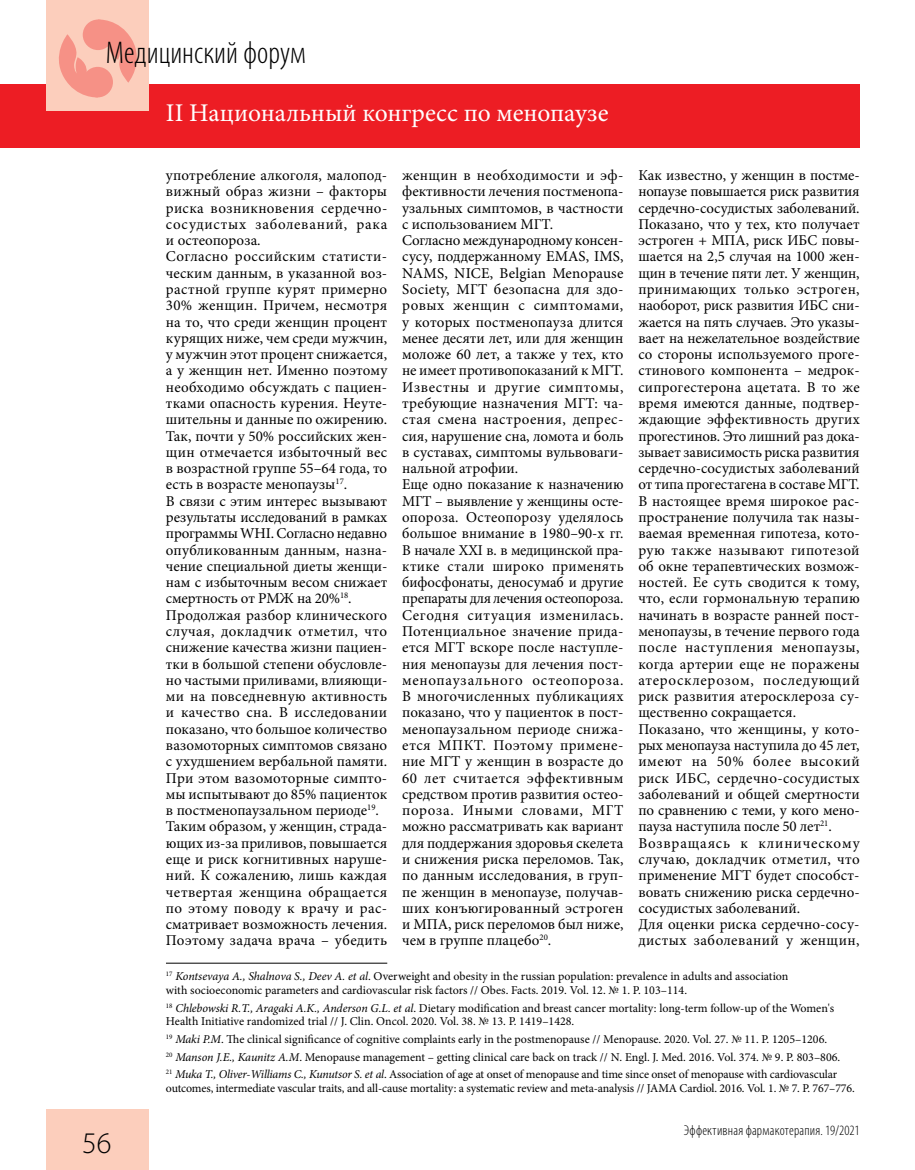
<style>
.page{position:relative;width:915px;height:1170px;background:#fff}
.page>*{position:absolute;margin:0;border:0;box-sizing:border-box;transform-origin:0 0}
.t1{font:300 condensed 31.5px "Myriad Pro";color:#000}
.t2{font:300 30px "Myriad Pro";color:#000}
.t3{font:25.5px "Minion Pro";color:#fff}
.t4{font:15px/16.4px "Minion Pro";letter-spacing:.005em;color:#000}
.t5{font:300 condensed 14.25px "Myriad Pro";letter-spacing:.015em;color:#000}
.t6{font:12px/13.5px "Minion Pro";letter-spacing:-.005em;color:#000}
.s1{font-style:italic}
</style>
<div class="page">
<div style="left:0;top:84px;width:859px;height:63px;background:#ed1d24"></div>
<div style="left:47px;top:0;width:102px;height:111px;background:#fccebc"></div>
<div style="left:47px;top:1108px;width:102px;height:61px;background:#fccebc"></div>
<svg style="left:59px;top:19px;width:78px;height:79px"></svg>
<hr style="left:166px;top:962px;width:221px;height:1px;background:#000">
<h1 class="t1" style="left:106px;top:34px;width:201px">Медицинский форум</h1>
<h3 class="t3" style="left:166px;top:95px;width:444px">II Национальный конгресс по менопаузе</h3>
<h2 class="t2" style="left:82px;top:1125px;width:31px">56</h2>
<p class="t4" style="left:166px;top:167px;width:223px">употребление алкоголя, малопод&shy;вижный образ жизни – факторы риска возникновения сердечно&shy;сосудистых заболеваний, рака и остеопороза.<br>Согласно российским статисти&shy;ческим данным, в указанной воз&shy;растной группе курят примерно<br>30% женщин. Причем, несмотря на то, что среди женщин процент курящих ниже, чем среди мужчин, у мужчин этот процент снижается, а у женщин нет. Именно поэтому необходимо обсуждать с пациен&shy;тками опасность курения. Неуте&shy;шительны и данные по ожирению.<br>Так, почти у 50% российских жен&shy;щин отмечается избыточный вес в возрастной группе 55–64 года, то есть в возрасте менопаузы<sup>17</sup>.<br>В связи с этим интерес вызывают результаты исследований в рамках программы WHI. Согласно недавно опубликованным данным, назна&shy;чение специальной диеты женщи&shy;нам с избыточным весом снижает смертность от РМЖ на 20%<sup>18</sup>.<br>Продолжая разбор клинического случая, докладчик отметил, что снижение качества жизни пациен&shy;тки в большой степени обусловле&shy;но частыми приливами, влияющи&shy;ми на повседневную активность и качество сна. В исследовании показано, что большое количество вазомоторных симптомов связано с ухудшением вербальной памяти.<br>При этом вазомоторные симпто&shy;мы испытывают до 85% пациенток в постменопаузальном периоде<sup>19</sup>.<br>Таким образом, у женщин, страда&shy;ющих из-за приливов, повышается еще и риск когнитивных наруше&shy;ний. К сожалению, лишь каждая четвертая женщина обращается по этому поводу к врачу и рас&shy;сматривает возможность лечения.<br>Поэтому задача врача – убедить</p>
<p class="t4" style="left:402px;top:167px;width:223px">женщин в необходимости и эф&shy;фективности лечения постменопа&shy;узальных симптомов, в частности с использованием МГТ.<br>Согласно международному консен&shy;сусу, поддержанному EMAS, IMS,<br>NAMS, NICE, Belgian Menopause<br>Society, МГТ безопасна для здо&shy;ровых женщин с симптомами, у которых постменопауза длится менее десяти лет, или для женщин моложе 60 лет, а также у тех, кто не имеет противопоказаний к МГТ.<br>Известны и другие симптомы, требующие назначения МГТ: ча&shy;стая смена настроения, депрес&shy;сия, нарушение сна, ломота и боль в суставах, симптомы вульвоваги&shy;нальной атрофии.<br>Еще одно показание к назначению<br>МГТ – выявление у женщины осте&shy;опороза. Остеопорозу уделялось большое внимание в 1980–90-х гг.<br>В начале XXI в. в медицинской пра&shy;ктике стали широко применять бифосфонаты, деносумаб и другие препараты для лечения остеопороза.<br>Сегодня ситуация изменилась.<br>Потенциальное значение прида&shy;ется МГТ вскоре после наступле&shy;ния менопаузы для лечения пост&shy;менопаузального остеопороза.<br>В многочисленных публикациях показано, что у пациенток в пост&shy;менопаузальном периоде снижа&shy;ется МПКТ. Поэтому примене&shy;ние МГТ у женщин в возрасте до<br>60 лет считается эффективным средством против развития остео&shy;пороза. Иными словами, МГТ можно рассматривать как вариант для поддержания здоровья скелета и снижения риска переломов. Так, по данным исследования, в груп&shy;пе женщин в менопаузе, получав&shy;ших конъюгированный эстроген и МПА, риск переломов был ниже, чем в группе плацебо<sup>20</sup>.</p>
<p class="t4" style="left:638px;top:167px;width:223px">Как известно, у женщин в постме&shy;нопаузе повышается риск развития сердечно-сосудистых заболеваний.<br>Показано, что у тех, кто получает эстроген + МПА, риск ИБС повы&shy;шается на 2,5 случая на 1000 жен&shy;щин в течение пяти лет. У женщин, принимающих только эстроген, наоборот, риск развития ИБС сни&shy;жается на пять случаев. Это указы&shy;вает на нежелательное воздействие со стороны используемого проге&shy;стинового компонента – медрок&shy;сипрогестерона ацетата. В то же время имеются данные, подтвер&shy;ждающие эффективность других прогестинов. Это лишний раз дока&shy;зывает зависимость риска развития сердечно-сосудистых заболеваний от типа прогестагена в составе МГТ.<br>В настоящее время широкое рас&shy;пространение получила так назы&shy;ваемая временная гипотеза, кото&shy;рую также называют гипотезой об окне терапевтических возмож&shy;ностей. Ее суть сводится к тому, что, если гормональную терапию начинать в возрасте ранней пост&shy;менопаузы, в течение первого года после наступления менопаузы, когда артерии еще не поражены атеросклерозом, последующий риск развития атеросклероза су&shy;щественно сокращается.<br>Показано, что женщины, у кото&shy;рых менопауза наступила до 45 лет, имеют на 50% более высокий риск ИБС, сердечно-сосудистых заболеваний и общей смертности по сравнению с теми, у кого мено&shy;пауза наступила после 50 лет<sup>21</sup>.<br>Возвращаясь к клиническому случаю, докладчик отметил, что применение МГТ будет способст&shy;вовать снижению риска сердечно&shy;сосудистых заболеваний.<br>Для оценки риска сердечно-сосу&shy;дистых заболеваний у женщин,</p>
<p class="t6" style="left:166px;top:969px;width:623px"><sup>17</sup> <span class="s1">Kontsevaya A., Shalnova S., Deev A. et al</span>. Overweight and obesity in the russian population: prevalence in adults and association with socioeconomic parameters and cardiovascular risk factors // Obes. Facts. 2019. Vol. 12. № 1. P. 103–114.</p>
<p class="t6" style="left:166px;top:1001px;width:669px"><sup>18</sup> <span class="s1">Chlebowski R.T., Aragaki A.K., Anderson G.L. et al</span>. Dietary modification and breast cancer mortality: long-term follow-up of the Women's<br>Health Initiative randomized trial // J. Clin. Oncol. 2020. Vol. 38. № 13. P. 1419–1428.</p>
<p class="t6" style="left:166px;top:1030px;width:675px;line-height:17.7px"><sup>19</sup> <span class="s1">Maki P.M</span>. The clinical significance of cognitive complaints early in the postmenopause // Menopause. 2020. Vol. 27. № 11. P. 1205–1206.<br><sup>20</sup> <span class="s1">Manson J.E., Kaunitz A.M</span>. Menopause management – getting clinical care back on track // N. Engl. J. Med. 2016. Vol. 374. № 9. P. 803–806.<br><sup>21</sup> <span class="s1">Muka T., Oliver-Williams C., Kunutsor S. et al</span>. Association of age at onset of menopause and time since onset of menopause with cardiovascular</p>
<p class="t6" style="left:166px;top:1081px;width:690px">outcomes, intermediate vascular traits, and all-cause mortality: a systematic review and meta-analysis // JAMA Cardiol. 2016. Vol. 1. № 7. P. 767–776.</p>
<p class="t5" style="left:683px;top:1121px;width:177px">Эффективная фармакотерапия. 19/2021</p>
</div>
